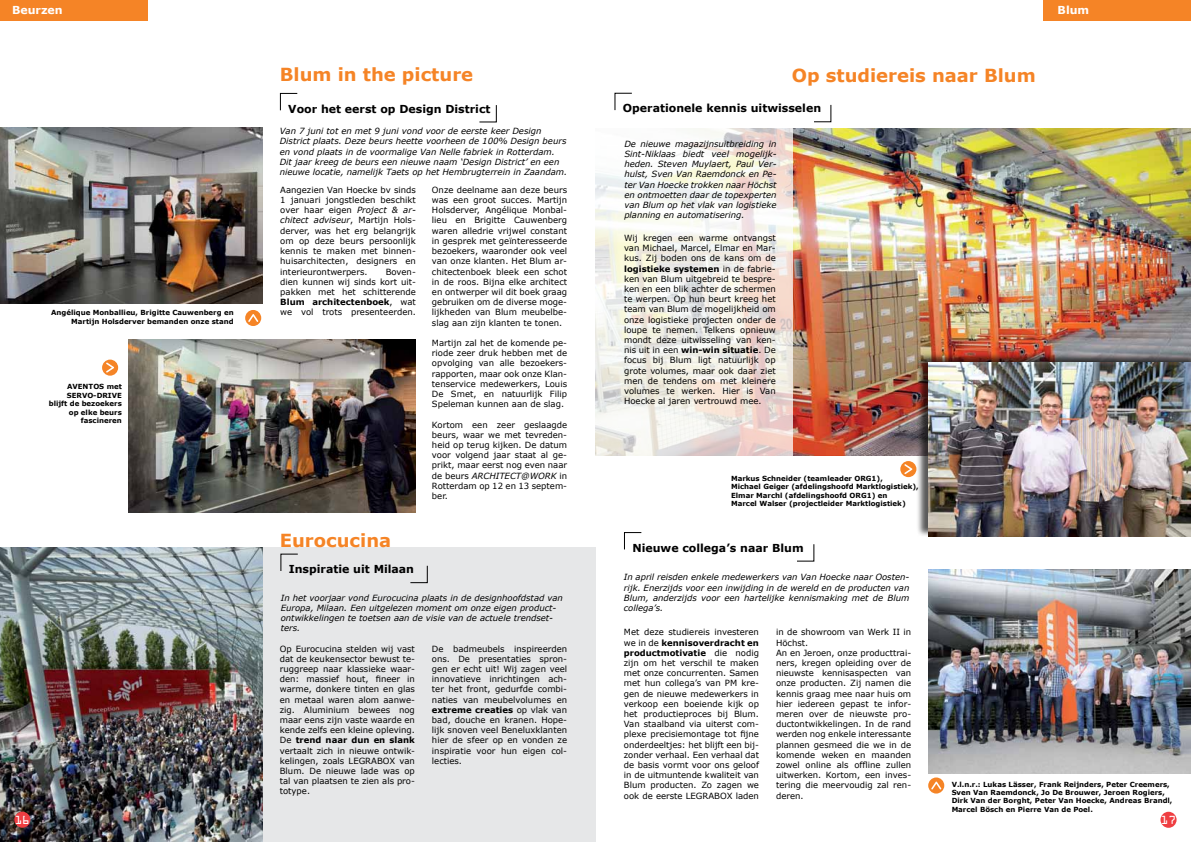
<style>
.page{position:relative;width:1191px;height:842px;background:#fff}
.page>*{position:absolute;margin:0;border:0;box-sizing:border-box;transform-origin:0 0}
.t1{font:700 18px "Verdana";color:#f58426}
.t2{font:700 11px "Verdana";color:#000}
.t3{font:700 11px "Verdana";color:#fff}
.t4{font:10.5px "OCRA Std";color:#fff}
.t5{font:8.5px/10.2px "Verdana";color:#000;text-align:justify}
.t6{font:italic 8.5px/10.2px "Verdana";color:#000;text-align:justify}
.t7{font:700 7px/8.4px "Verdana";color:#000}
.s1{font-style:italic}
.s2{font-weight:700}
</style>
<div class="page">
<div style="left:0;top:547px;width:595px;height:295px;background:#e6e7e8"></div>
<img style="left:793px;top:128px;width:398px;height:327px">
<svg style="left:595px;top:128px;width:198px;height:328px"></svg>
<div style="left:1160px;top:812px;width:16px;height:16px;background:#ef3e42;border-radius:50%"></div>
<img style="left:0;top:547px;width:263px;height:295px">
<svg style="left:245px;top:310px;width:16px;height:16px"></svg>
<svg style="left:248px;top:314px;width:10px;height:8px"></svg>
<svg style="left:928px;top:777px;width:16px;height:16px"></svg>
<svg style="left:931px;top:781px;width:10px;height:8px"></svg>
<svg style="left:900px;top:461px;width:16px;height:16px"></svg>
<svg style="left:904px;top:464px;width:8px;height:10px"></svg>
<div style="left:102px;top:360px;width:16px;height:16px;background:#f58426;border-radius:50%"></div>
<svg style="left:106px;top:363px;width:8px;height:10px"></svg>
<div style="left:1043px;top:0;width:148px;height:21px;background:#f58426"></div>
<img style="left:928px;top:569px;width:263px;height:204px">
<div style="left:916px;top:352px;width:275px;height:185px;background:#000;opacity:.65"></div>
<img style="left:928px;top:362px;width:263px;height:174px">
<div style="left:14px;top:812px;width:16px;height:16px;background:#ef3e42;border-radius:50%"></div>
<div style="left:0;top:0;width:147px;height:21px;background:#f58426"></div>
<svg style="left:814px;top:105px;width:17px;height:17px"></svg>
<svg style="left:479px;top:105px;width:17px;height:17px"></svg>
<svg style="left:797px;top:544px;width:17px;height:17px"></svg>
<svg style="left:614px;top:93px;width:18px;height:17px"></svg>
<svg style="left:280px;top:93px;width:17px;height:18px"></svg>
<svg style="left:624px;top:532px;width:17px;height:18px"></svg>
<svg style="left:410px;top:565px;width:17px;height:18px"></svg>
<svg style="left:281px;top:554px;width:17px;height:17px"></svg>
<img style="left:128px;top:340px;width:288px;height:173px">
<img style="left:0;top:128px;width:263px;height:176px">
<p class="t3" style="left:20px;top:3px;width:25px">lum</p>
<p class="t3" style="left:1057px;top:3px;width:33px">Blum</p>
<p class="t3" style="left:12px;top:3px;width:52px">Beurzen</p>
<h1 class="t1" style="left:280px;top:62px;width:195px">Blum in the picture</h1>
<h1 class="t1" style="left:791px;top:62px;width:246px">Op studiereis naar Blum</h1>
<p class="t7" style="left:51px;top:308px;width:184px;text-align:right">Angélique Monballieu, Brigitte Cauwenberg en<br>Martijn Holsderver bemanden onze stand</p>
<p class="t7" style="left:49px;top:383px;width:75px;text-align:right">AVENTOS met<br>SERVO-DRIVE blijft de bezoekers op elke beurs fascineren</p>
<p class="t4" style="left:15px;top:815px;width:17px">16</p>
<p class="t2" style="left:288px;top:101px;width:204px">Voor het eerst op Design District</p>
<p class="t2" style="left:623px;top:101px;width:200px">Operationele kennis uitwisselen</p>
<p class="t6" style="left:280px;top:126px;width:289px;text-align:left">Van 7 juni tot en met 9 juni vond voor de eerste keer Design District plaats. Deze beurs heette voorheen de 100% Design beurs en vond plaats in de voormalige Van Nelle fabriek in Rotterdam.<br>Dit jaar kreeg de beurs een nieuwe naam ‘Design District’ en een nieuwe locatie, namelijk Taets op het Hembrugterrein in Zaandam.</p>
<p class="t5" style="left:280px;top:185px;width:137px">Aangezien Van Hoecke bv sinds 1 januari jongstleden beschikt over haar eigen <span class="s1">Project &amp; ar&shy;chitect adviseur</span>, Martijn Hols&shy;derver, was het erg belangrijk om op deze beurs persoonlijk kennis te maken met binnen&shy;huisarchitecten, designers en interieurontwerpers.</p>
<p class="t5" style="left:432px;top:185px;width:137px">Onze deelname aan deze beurs was een groot succes. Martijn Holsderver, Angélique Monbal&shy;lieu en Brigitte Cauwenberg waren alledrie vrijwel constant in gesprek met geïnteresseerde bezoekers, waaronder ook veel van onze klanten. Het Blum ar&shy;chitectenboek bleek een schot in de roos. Bijna elke architect en ontwerper wil dit boek graag gebruiken om de diverse moge&shy;lijkheden van Blum meubelbe&shy;slag aan zijn klanten te tonen.</p>
<p class="t5" style="left:432px;top:338px;width:137px">Martijn zal het de komende pe&shy;riode zeer druk hebben met de opvolging van alle bezoekers&shy;rapporten, maar ook onze Klan&shy;tenservice medewerkers, Louis De Smet, en natuurlijk Filip Speleman kunnen aan de slag.</p>
<p class="t5" style="left:432px;top:419px;width:137px">Kortom een zeer geslaagde beurs, waar we met tevreden&shy;heid op terug kijken. De datum voor volgend jaar staat al ge&shy;prikt, maar eerst nog even naar de beurs <span class="s1">ARCHITECT@WORK</span> in Rotterdam op 12 en 13 septem&shy;ber.</p>
<p class="t5" style="left:280px;top:266px;width:137px;text-indent:105px">Boven&shy;dien kunnen wij sinds kort uit&shy;pakken met het schitterende <span class="s2">Blum architectenboek</span>, wat we vol trots presenteerden.</p>
<h1 class="t1" style="left:280px;top:528px;width:113px">Eurocucina</h1>
<p class="t2" style="left:289px;top:561px;width:127px">Inspiratie uit Milaan</p>
<p class="t6" style="left:281px;top:592px;width:284px;text-align:left">In het voorjaar vond Eurocucina plaats in de designhoofdstad van Europa, Milaan. Een uitgelezen moment om onze eigen product&shy;ontwikkelingen te toetsen aan de visie van de actuele trendset&shy;ters.</p>
<p class="t5" style="left:280px;top:643px;width:137px">Op Eurocucina stelden wij vast dat de keukensector bewust te&shy;ruggreep naar klassieke waar&shy;den: massief hout, fineer in warme, donkere tinten en glas en metaal waren alom aanwe&shy;zig. Aluminium bewees nog maar eens zijn vaste waarde en kende zelfs een kleine opleving.<br>De <span class="s2">trend naar dun en slank </span>vertaalt zich in nieuwe ontwik&shy;kelingen, zoals LEGRABOX van Blum. De nieuwe lade was op tal van plaatsen te zien als pro&shy;totype.</p>
<p class="t5" style="left:432px;top:643px;width:137px">De badmeubels inspireerden ons. De presentaties spron&shy;gen er echt uit! Wij zagen veel innovatieve inrichtingen ach&shy;ter het front, gedurfde combi&shy;naties van meubelvolumes en <span class="s2">extreme creaties</span> op vlak van bad, douche en kranen. Hope&shy;lijk snoven veel Beneluxklanten hier de sfeer op en vonden ze inspiratie voor hun eigen col&shy;lecties.</p>
<p class="t6" style="left:624px;top:139px;width:154px">De nieuwe magazijnsuitbreiding in Sint-Niklaas biedt veel mogelijk&shy;heden. Steven Muylaert, Paul Ver&shy;hulst, Sven Van Raemdonck en Pe&shy;ter Van Hoecke trokken naar Höchst en ontmoetten daar de topexperten van Blum op het vlak van logistieke planning en automatisering.</p>
<p class="t5" style="left:624px;top:233px;width:153px">Wij kregen een warme ontvangst van Michael, Marcel, Elmar en Mar&shy;kus. Zij boden ons de kans om de <span class="s2">logistieke systemen</span> in de fabrie&shy;ken van Blum uitgebreid te bespre&shy;ken en een blik achter de schermen te werpen. Op hun beurt kreeg het team van Blum de mogelijkheid om onze logistieke projecten onder de loupe te nemen. Telkens opnieuw mondt deze uitwisseling van ken&shy;nis uit in een <span class="s2">win-win situatie</span>. De focus bij Blum ligt natuurlijk op grote volumes, maar ook daar ziet men de tendens om met kleinere volumes te werken. Hier is Van Hoecke al jaren vertrouwd mee.</p>
<p class="t7" style="left:731px;top:474px;width:189px">Markus Schneider (teamleader ORG1),<br>Michael Geiger (afdelingshoofd Marktlogistiek), Elmar Marchl (afdelingshoofd ORG1) en<br>Marcel Walser (projectleider Marktlogistiek)</p>
<p class="t2" style="left:632px;top:540px;width:173px">Nieuwe collega’s naar Blum</p>
<p class="t6" style="left:624px;top:572px;width:287px">In april reisden enkele medewerkers van Van Hoecke naar Oosten&shy;rijk. Enerzijds voor een inwijding in de wereld en de producten van Blum, anderzijds voor een hartelijke kennismaking met de Blum collega’s.</p>
<p class="t5" style="left:624px;top:627px;width:137px">Met deze studiereis investeren we in de <span class="s2">kennisoverdracht en productmotivatie</span> die nodig zijn om het verschil te maken met onze concurrenten. Samen met hun collega’s van PM kre&shy;gen de nieuwe medewerkers in verkoop een boeiende kijk op het productieproces bij Blum.<br>Van staalband via uiterst com&shy;plexe precisiemontage tot fijne onderdeeltjes: het blijft een bij&shy;zonder verhaal. Een verhaal dat de basis vormt voor ons geloof in de uitmuntende kwaliteit van Blum producten. Zo zagen we ook de eerste LEGRABOX laden</p>
<p class="t5" style="left:776px;top:627px;width:137px;text-align:left">in de showroom van Werk II in<br>Höchst.<br>An en Jeroen, onze producttrai&shy;ners, kregen opleiding over de nieuwste kennisaspecten van onze producten. Zij namen die kennis graag mee naar huis om hier iedereen gepast te infor&shy;meren over de nieuwste pro&shy;ductontwikkelingen. In de rand werden nog enkele interessante plannen gesmeed die we in de komende weken en maanden zowel online als offline zullen uitwerken. Kortom, een inves&shy;tering die meervoudig zal ren&shy;deren.</p>
<p class="t7" style="left:951px;top:780px;width:222px">V.l.n.r.: Lukas Lässer, Frank Reijnders, Peter Creemers, Sven Van Raemdonck, Jo De Brouwer, Jeroen Rogiers, Dirk Van der Borght, Peter Van Hoecke, Andreas Brandl, Marcel Bösch en Pierre Van de Poel.</p>
<p class="t4" style="left:1161px;top:815px;width:17px">17</p>
</div>
